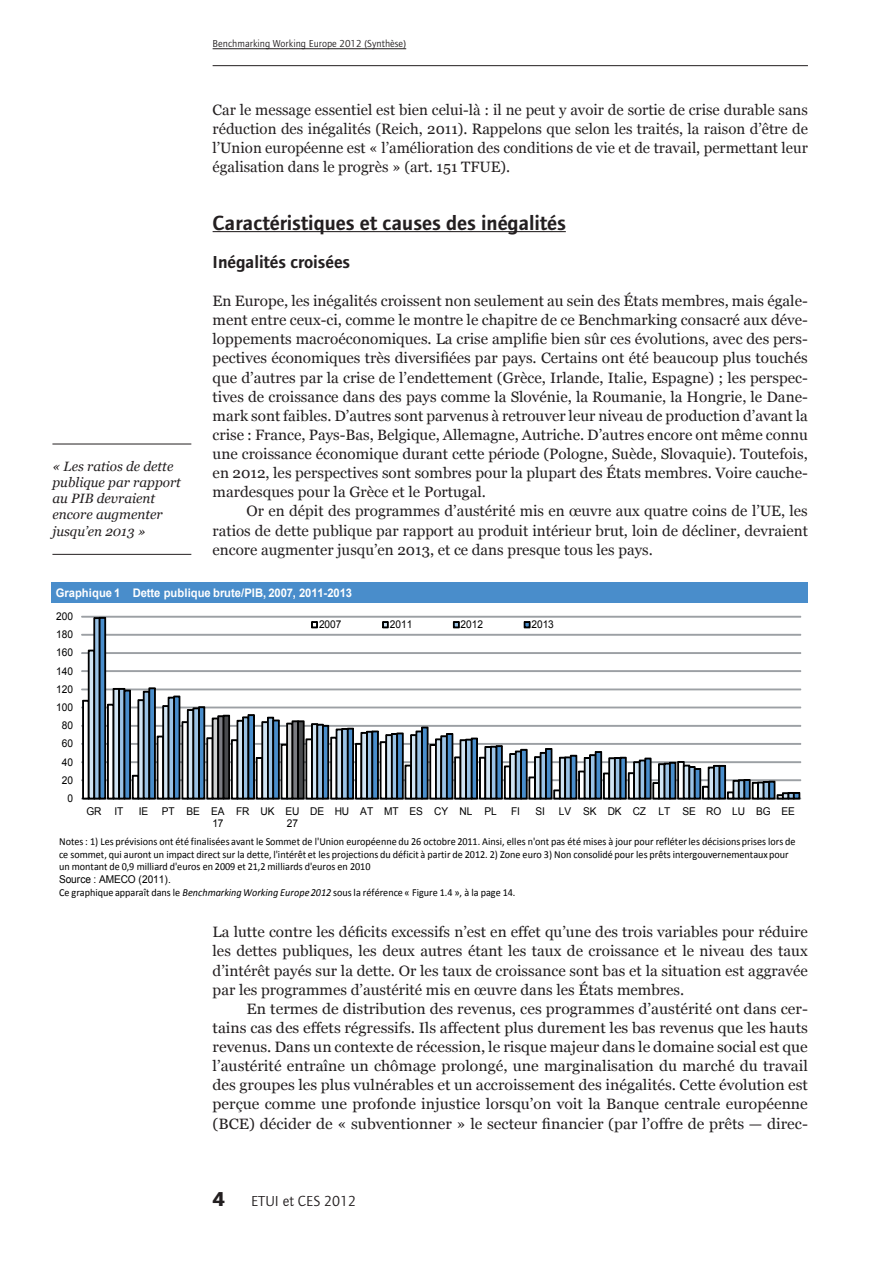
<style>
.page{position:relative;width:893px;height:1263px;background:#fff}
.page>*{position:absolute;margin:0;border:0;box-sizing:border-box;transform-origin:0 0}
.t1{font:600 21px "Foundry Journal";color:#231f20}
.t2{font:600 18px "Foundry Journal";color:#231f20}
.t3{font:15px/19.2px "Georgia";color:#231f20;text-align:justify}
.t4{font:15px/19.2px "Georgia";color:#231f20;text-align:justify;scale:1.05 1}
.t5{font:15px "Foundry Journal";color:#231f20}
.t6{font:italic 13.5px/16.2px "Georgia";color:#231f20}
.t7{font:700 11.85px "Arial";color:#fff;scale:.95 1}
.t8{font:10.65px/12.8px "Calibri";color:#000;scale:.95 1}
.t9{font:10.65px/12.1px "Arial";letter-spacing:-.005em;color:#000;text-align:right;scale:.95 1}
.t10{font:10.5px "Foundry Journal";color:#231f20}
.s1{font-style:italic}
.s2{font-weight:700;font-size:20.85px}
</style>
<div class="page">
<hr style="left:213px;top:65px;width:595px;height:1px;background:#231f20">
<hr style="left:213px;top:48px;width:193px;height:1px;background:#231f20">
<hr style="left:52px;top:444px;width:139px;height:1px;background:#231f20">
<hr style="left:52px;top:554px;width:139px;height:1px;background:#231f20">
<hr style="left:213px;top:231px;width:353px;height:1px;background:#231f20">
<div style="left:82px;top:798px;width:719px;height:1px;border:1px solid #9ca0a4"></div>
<div style="left:82px;top:780px;width:719px;height:1px;border:1px solid #9ca0a4"></div>
<div style="left:82px;top:762px;width:719px;height:1px;border:1px solid #9ca0a4"></div>
<div style="left:82px;top:743px;width:719px;height:1px;border:1px solid #9ca0a4"></div>
<div style="left:82px;top:725px;width:719px;height:1px;border:1px solid #9ca0a4"></div>
<div style="left:82px;top:707px;width:719px;height:1px;border:1px solid #9ca0a4"></div>
<div style="left:82px;top:689px;width:719px;height:1px;border:1px solid #9ca0a4"></div>
<div style="left:82px;top:670px;width:719px;height:2px;border:1px solid #9ca0a4"></div>
<div style="left:82px;top:652px;width:719px;height:2px;border:1px solid #9ca0a4"></div>
<div style="left:82px;top:634px;width:719px;height:1px;border:1px solid #9ca0a4"></div>
<div style="left:82px;top:616px;width:719px;height:1px;border:1px solid #9ca0a4"></div>
<svg style="left:82px;top:617px;width:718px;height:182px"></svg>
<div style="left:51px;top:583px;width:757px;height:20px;background:#498dcb"></div>
<p class="t6" style="left:52px;top:458px;width:130px">« Les ratios de dette publique par rapport au PIB devraient encore augmenter jusqu’en 2013 »</p>
<p class="t10" style="left:213px;top:38px;width:195px">Benchmarking Working Europe 2012 (Synthèse)</p>
<p class="t3" style="left:213px;top:100px;width:597px">Car le message essentiel est bien celui-là : il ne peut y avoir de sortie de crise durable sans réduction des inégalités (Reich, 2011). Rappelons que selon les traités, la raison d’être de l’Union européenne est « l’amélioration des conditions de vie et de travail, permettant leur égalisation dans le progrès » (art. 151 TFUE).</p>
<h1 class="t1" style="left:213px;top:210px;width:355px">Caractéristiques et causes des inégalités</h1>
<p class="t2" style="left:213px;top:251px;width:139px">Inégalités croisées</p>
<p class="t3" style="left:213px;top:292px;width:597px">En Europe, les inégalités croissent non seulement au sein des États membres, mais égale&shy;ment entre ceux-ci, comme le montre le chapitre de ce Benchmarking consacré aux déve&shy;loppements macroéconomiques. La crise amplifie bien sûr ces évolutions, avec des pers&shy;pectives économiques très diversifiées par pays. Certains ont été beaucoup plus touchés que d’autres par la crise de l’endettement (Grèce, Irlande, Italie, Espagne) ; les perspec&shy;tives de croissance dans des pays comme la Slovénie, la Roumanie, la Hongrie, le Dane&shy;mark sont faibles. D’autres sont parvenus à retrouver leur niveau de production d’avant la crise : France, Pays-Bas, Belgique, Allemagne, Autriche. D’autres encore ont même connu une croissance économique durant cette période (Pologne, Suède, Slovaquie). Toutefois, en 2012, les perspectives sont sombres pour la plupart des États membres. Voire cauche&shy;mardesques pour la Grèce et le Portugal.</p>
<p class="t3" style="left:213px;top:502px;width:597px;text-indent:34px">Or en dépit des programmes d’austérité mis en œuvre aux quatre coins de l’UE, les ratios de dette publique par rapport au produit intérieur brut, loin de décliner, devraient encore augmenter jusqu’en 2013, et ce dans presque tous les pays.</p>
<p class="t7" style="left:56px;top:585px;width:313px">Graphique 1 Dette publique brute/PIB, 2007, 2011-2013</p>
<p class="t9" style="left:56px;top:610px;width:19px">200</p>
<p class="t9" style="left:56px;top:628px;width:19px">180</p>
<p class="t9" style="left:56px;top:647px;width:19px">160</p>
<p class="t9" style="left:56px;top:665px;width:19px">140</p>
<p class="t9" style="left:56px;top:683px;width:19px">120</p>
<p class="t9" style="left:56px;top:701px;width:19px">100</p>
<p class="t9" style="left:62px;top:719px;width:13px">80</p>
<p class="t9" style="left:62px;top:738px;width:13px">60</p>
<p class="t9" style="left:62px;top:756px;width:13px">40</p>
<p class="t9" style="left:62px;top:774px;width:13px">20</p>
<p class="t9" style="left:67px;top:792px;width:7px">0</p>
<p class="t9" style="left:319px;top:618px;width:25px">2007</p>
<p class="t9" style="left:390px;top:618px;width:25px">2011</p>
<p class="t9" style="left:461px;top:618px;width:25px">2012</p>
<p class="t9" style="left:531px;top:618px;width:25px">2013</p>
<p class="t9" style="left:86px;top:805px;width:40px">GR IT</p>
<p class="t9" style="left:139px;top:805px;width:11px">IE</p>
<p class="t9" style="left:162px;top:805px;width:68px">PT BE EA<br>17</p>
<p class="t9" style="left:236px;top:805px;width:68px">FR UK EU<br>27</p>
<p class="t9" style="left:310px;top:805px;width:198px">DE HU AT MT ES CY NL PL</p>
<p class="t9" style="left:511px;top:805px;width:11px">FI</p>
<p class="t9" style="left:535px;top:805px;width:11px">SI</p>
<p class="t9" style="left:559px;top:805px;width:250px">LV SK DK CZ LT SE RO LU BG EE</p>
<p class="t8" style="left:59px;top:835px;width:777px">Notes : 1) Les prévisions ont été finalisées avant le Sommet de l'Union européenne du 26 octobre 2011. Ainsi, elles n'ont pas été mises à jour pour refléter les décisions prises lors de ce sommet, qui auront un impact direct sur la dette, l'intérêt et les projections du déficit à partir de 2012. 2) Zone euro 3) Non consolidé pour les prêts intergouvernementaux pour un montant de 0,9 milliard d'euros en 2009 et 21,2 milliards d'euros en 2010</p>
<p class="t9" style="left:59px;top:873px;width:119px">Source : AMECO (2011).</p>
<p class="t8" style="left:59px;top:886px;width:482px">Ce graphique apparaît dans le <span class="s1">BenchmarkingWorking Europe 2012</span> sous la référence « Figure 1.4 », à la page 14.</p>
<p class="t3" style="left:213px;top:923px;width:597px">La lutte contre les déficits excessifs n’est en effet qu’une des trois variables pour réduire les dettes publiques, les deux autres étant les taux de croissance et le niveau des taux d’intérêt payés sur la dette. Or les taux de croissance sont bas et la situation est aggravée par les programmes d’austérité mis en œuvre dans les États membres.</p>
<p class="t4" style="left:213px;top:999px;width:568px;text-indent:34px">En termes de distribution des revenus, ces programmes d’austérité ont dans cer&shy;tains cas des effets régressifs. Ils affectent plus durement les bas revenus que les hauts revenus. Dans un contexte de récession, le risque majeur dans le domaine social est que l’austérité entraîne un chômage prolongé, une marginalisation du marché du travail des groupes les plus vulnérables et un accroissement des inégalités. Cette évolution est perçue comme une profonde injustice lorsqu’on voit la Banque centrale européenne (BCE) décider de « subventionner » le secteur financier (par l’offre de prêts — direc-</p>
<p class="t5" style="left:213px;top:1192px;width:145px"><span class="s2">4</span> ETUI et CES 2012</p>
</div>
